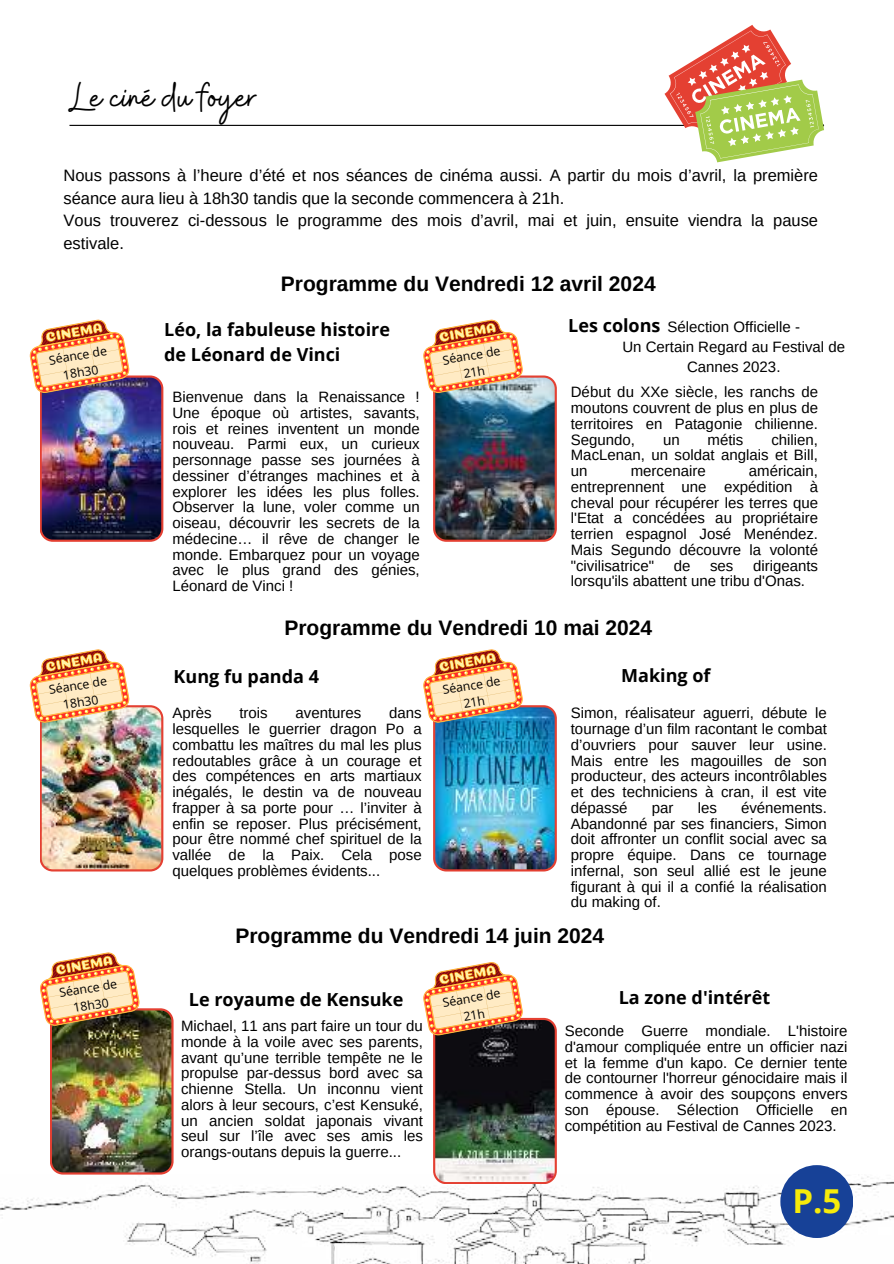
<style>
.page{position:relative;width:894px;height:1264px;background:#fff}
.page>*{position:absolute;margin:0;border:0;box-sizing:border-box;transform-origin:0 0}
.t1{font:42px "Buffalo";color:#000}
.t2{font:700 33px "Open Sans";color:#f7eb0a}
.t3{font:700 21px "Arimo";color:#000}
.t4{font:700 18px/24.8px "Open Sans";color:#000}
.t5{font:16.5px/22.5px "Arimo";color:#000}
.t6{font:15px/15.8px "Arimo";color:#000;text-align:justify}
.t7{font:12.3px/17.2px "Open Sans";color:#000;text-align:center}
</style>
<div class="page">
<img style="left:0;top:1174px;width:892px;height:88px">
<hr style="left:69px;top:125px;width:751px;height:1px;background:#000">
<svg style="left:664px;top:25px;width:161px;height:137px"></svg>
<div style="left:780px;top:1165px;width:73px;height:72px;background:#174197;border-radius:50%"></div>
<img style="left:29px;top:319px;width:134px;height:222px">
<img style="left:423px;top:319px;width:133px;height:222px">
<img style="left:29px;top:649px;width:134px;height:222px">
<img style="left:423px;top:649px;width:133px;height:222px">
<img style="left:40px;top:952px;width:133px;height:222px">
<img style="left:423px;top:962px;width:133px;height:221px">
<h1 class="t1" style="left:69px;top:73px;width:189px">Le ciné du foyer</h1>
<p class="t5" style="left:63px;top:164px;width:756px">Nous passons à l’heure d’été et nos séances de cinéma aussi. A partir du mois d’avril, la première séance aura lieu à 18h30 tandis que la seconde commencera à 21h.<br>Vous trouverez ci-dessous le programme des mois d’avril, mai et juin, ensuite viendra la pause estivale.</p>
<h3 class="t3" style="left:281px;top:269px;width:376px">Programme du Vendredi 12 avril 2024</h3>
<p class="t4" style="left:164px;top:317px;width:227px">Léo, la fabuleuse histoire de Léonard de Vinci</p>
<p class="t4" style="left:568px;top:313px;width:94px">Les colons</p>
<p class="t6" style="left:622px;top:316px;width:224px;line-height:20.2px;text-align:center">Sélection Officielle -<br>Un Certain Regard au Festival de<br>Cannes 2023.</p>
<p class="t7" style="left:48px;top:351px;width:60px;rotate:-10deg">Séance de<br>18h30</p>
<p class="t7" style="left:441px;top:351px;width:60px;rotate:-10deg">Séance de<br>21h</p>
<p class="t6" style="left:172px;top:389px;width:249px">Bienvenue dans la Renaissance !<br>Une époque où artistes, savants, rois et reines inventent un monde nouveau. Parmi eux, un curieux personnage passe ses journées à dessiner d’étranges machines et à explorer les idées les plus folles.<br>Observer la lune, voler comme un oiseau, découvrir les secrets de la médecine… il rêve de changer le monde. Embarquez pour un voyage avec le plus grand des génies, Léonard de Vinci !</p>
<p class="t6" style="left:570px;top:384px;width:249px">Début du XXe siècle, les ranchs de moutons couvrent de plus en plus de territoires en Patagonie chilienne.<br>Segundo,</p>
<p class="t6" style="left:662px;top:431px;width:18px">un</p>
<p class="t6" style="left:707px;top:431px;width:37px">métis</p>
<p class="t6" style="left:570px;top:431px;width:249px;text-indent:200px">chilien, MacLenan, un soldat anglais et Bill, un</p>
<p class="t6" style="left:570px;top:463px;width:249px;text-indent:178px">américain, entreprennent une expédition à cheval pour récupérer les terres que l'Etat a concédées au propriétaire terrien espagnol José Menéndez.<br>Mais Segundo découvre la volonté "civilisatrice"</p>
<p class="t6" style="left:630px;top:463px;width:76px">mercenaire</p>
<p class="t6" style="left:570px;top:557px;width:249px;text-indent:182px">dirigeants lorsqu'ils abattent une tribu d'Onas.</p>
<p class="t6" style="left:673px;top:557px;width:18px">de</p>
<p class="t6" style="left:709px;top:557px;width:25px">ses</p>
<h3 class="t3" style="left:284px;top:613px;width:369px">Programme du Vendredi 10 mai 2024</h3>
<p class="t4" style="left:173px;top:663px;width:147px">Kung fu panda 4</p>
<p class="t4" style="left:621px;top:662px;width:91px">Making of</p>
<p class="t7" style="left:48px;top:681px;width:60px;rotate:-10deg">Séance de<br>18h30</p>
<p class="t7" style="left:441px;top:681px;width:60px;rotate:-10deg">Séance de<br>21h</p>
<p class="t6" style="left:172px;top:705px;width:41px">Après</p>
<p class="t6" style="left:239px;top:705px;width:30px">trois</p>
<p class="t6" style="left:295px;top:705px;width:67px">aventures</p>
<p class="t6" style="left:172px;top:705px;width:251px;text-indent:217px">dans lesquelles le guerrier dragon Po a combattu les maîtres du mal les plus redoutables grâce à un courage et des compétences en arts martiaux inégalés, le destin va de nouveau frapper à sa porte pour … l’inviter à enfin se reposer. Plus précisément, pour être nommé chef spirituel de la vallée de la Paix. Cela pose quelques problèmes évidents...</p>
<p class="t6" style="left:570px;top:705px;width:257px">Simon, réalisateur aguerri, débute le tournage d’un film racontant le combat d’ouvriers pour sauver leur usine.<br>Mais entre les magouilles de son producteur, des acteurs incontrôlables et des techniciens à cran, il est vite dépassé</p>
<p class="t6" style="left:570px;top:800px;width:257px;text-indent:170px">événements.<br>Abandonné par ses financiers, Simon doit affronter un conflit social avec sa propre équipe. Dans ce tournage infernal, son seul allié est le jeune figurant à qui il a confié la réalisation du making of.</p>
<p class="t6" style="left:651px;top:800px;width:23px">par</p>
<p class="t6" style="left:697px;top:800px;width:21px">les</p>
<h3 class="t3" style="left:235px;top:921px;width:370px">Programme du Vendredi 14 juin 2024</h3>
<p class="t7" style="left:58px;top:984px;width:60px;rotate:-10deg">Séance de<br>18h30</p>
<p class="t7" style="left:441px;top:993px;width:60px;rotate:-10deg">Séance de<br>21h</p>
<p class="t4" style="left:189px;top:986px;width:216px">Le royaume de Kensuke</p>
<p class="t4" style="left:618px;top:985px;width:153px">La zone d'intérêt</p>
<p class="t6" style="left:181px;top:1018px;width:243px">Michael, 11 ans part faire un tour du monde à la voile avec ses parents, avant qu’une terrible tempête ne le propulse par-dessus bord avec sa chienne Stella. Un inconnu vient alors à leur secours, c’est Kensuké, un ancien soldat japonais vivant seul sur l’île avec ses amis les orangs-outans depuis la guerre...</p>
<p class="t6" style="left:564px;top:1023px;width:284px">Seconde Guerre mondiale. L'histoire d'amour compliquée entre un officier nazi et la femme d'un kapo. Ce dernier tente de contourner l'horreur génocidaire mais il commence à avoir des soupçons envers son épouse. Sélection Officielle en compétition au Festival de Cannes 2023.</p>
<h2 class="t2" style="left:792px;top:1178px;width:50px">P.5</h2>
</div>
